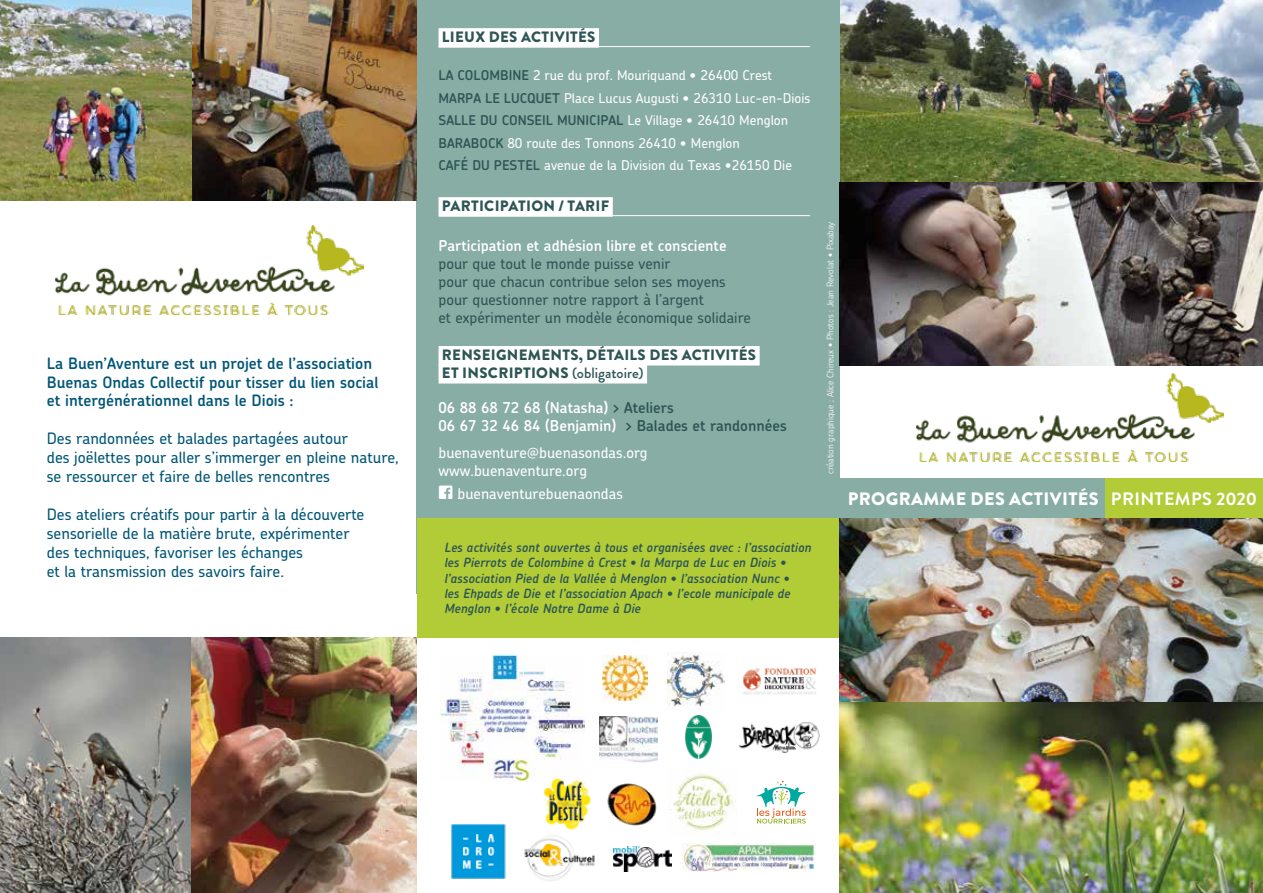
<style>
.page{position:relative;width:1263px;height:893px;background:#fff}
.page>*{position:absolute;margin:0;border:0;box-sizing:border-box;transform-origin:0 0}
.t1{font:900 18px "Brandon Grotesque";letter-spacing:.02em;color:#fff}
.t2{font:500 15.75px/18.9px "Chevin";color:#005677}
.t3{font:600 15.75px/18.9px "Chevin";color:#005677}
.t4{font:500 15px/18px "Chevin";color:#2e5555}
.t5{font:600 15px/18px "Chevin";color:#fff}
.t6{font:900 15px/18px "Brandon Grotesque";letter-spacing:.02em;color:#2e5555}
.t7{font:500 15px/18px "Chevin";color:#fff}
.t8{font:500 13.5px/22.5px "Chevin";color:#fff}
.t9{font:italic 600 12.75px/15.3px "Chevin";color:#2e5555}
.t10{font:300 9px "Chevin";color:#fff}
.s1{font-weight:600;color:#2e5555}
.s2{font-weight:500}
.s3{color:#2e5555}
.s4{font-family:"Social Icons Pro Set 1 Rounded";font-weight:400;font-size:19.5px}
.s5{font-weight:700}
</style>
<div class="page">
<img style="left:0;top:638px;width:191px;height:255px">
<img style="left:0;top:0;width:192px;height:201px">
<img style="left:840px;top:0;width:423px;height:183px">
<div style="left:417px;top:0;width:423px;height:593px;background:#88ada4"></div>
<div style="left:417px;top:518px;width:426px;height:120px;background:#b1cc37"></div>
<img style="left:840px;top:183px;width:423px;height:183px">
<img style="left:840px;top:518px;width:423px;height:375px">
<img style="left:916px;top:373px;width:307px;height:88px">
<img style="left:56px;top:226px;width:307px;height:88px">
<div style="left:438px;top:346px;width:322px;height:19px;background:#fff"></div>
<div style="left:438px;top:364px;width:209px;height:19px;background:#fff"></div>
<div style="left:840px;top:479px;width:266px;height:39px;background:#88ada4"></div>
<div style="left:1106px;top:479px;width:157px;height:39px;background:#b1cc37"></div>
<hr style="left:438px;top:46px;width:372px;height:1px;background:#fff">
<div style="left:438px;top:28px;width:161px;height:20px;background:#fff"></div>
<hr style="left:438px;top:215px;width:372px;height:1px;background:#fff">
<div style="left:438px;top:197px;width:175px;height:20px;background:#fff"></div>
<img style="left:524px;top:835px;width:71px;height:46px">
<img style="left:607px;top:783px;width:50px;height:43px">
<img style="left:451px;top:824px;width:55px;height:55px">
<svg style="left:757px;top:781px;width:49px;height:42px"></svg>
<img style="left:739px;top:722px;width:81px;height:31px">
<img style="left:191px;top:638px;width:226px;height:255px">
<img style="left:192px;top:0;width:225px;height:201px">
<img style="left:682px;top:844px;width:133px;height:27px">
<img style="left:441px;top:656px;width:143px;height:125px">
<img style="left:599px;top:716px;width:59px;height:47px">
<img style="left:668px;top:772px;width:69px;height:64px">
<img style="left:613px;top:846px;width:58px;height:26px">
<img style="left:743px;top:668px;width:74px;height:27px">
<img style="left:685px;top:715px;width:26px;height:43px">
<img style="left:667px;top:653px;width:57px;height:57px">
<img style="left:602px;top:656px;width:45px;height:44px">
<img style="left:542px;top:778px;width:49px;height:51px">
<p class="t3" style="left:47px;top:353px;width:333px">La Buen’Aventure est un projet de l’association<br>Buenas Ondas Collectif pour tisser du lien social et intergénérationnel dans le Diois :</p>
<p class="t2" style="left:47px;top:429px;width:354px">Des randonnées et balades partagées autour<br>des joëlettes pour aller s’immerger en pleine nature, se ressourcer et faire de belles rencontres</p>
<p class="t2" style="left:47px;top:504px;width:319px">Des ateliers créatifs pour partir à la découverte sensorielle de la matière brute, expérimenter des techniques, favoriser les échanges<br>et la transmission des savoirs faire.</p>
<p class="t6" style="left:442px;top:28px;width:155px">LIEUX DES ACTIVITÉS</p>
<p class="t8" style="left:438px;top:64px;width:373px"><span class="s1">LA COLOMBINE</span> 2 rue du prof. Mouriquand • 26400 Crest <span class="s1">MARPA LE LUCQUET</span> Place Lucus Augusti • 26310 Luc-en-Diois <span class="s1">SALLE DU CONSEIL MUNICIPAL</span> Le Village • 26410 Menglon <span class="s1">BARABOCK</span> 80 route des Tonnons 26410 • Menglon<br><span class="s1">CAFÉ DU PESTEL</span> avenue de la Division du Texas •26150 Die</p>
<p class="t6" style="left:442px;top:197px;width:169px">PARTICIPATION / TARIF</p>
<p class="t10" style="left:824px;top:474px;width:254px;rotate:-90deg">création graphique ; Alice Chireux • Photos : Jean Revolat • Pixabay</p>
<p class="t5" style="left:438px;top:237px;width:290px">Participation et adhésion libre et consciente</p>
<p class="t4" style="left:438px;top:255px;width:314px">pour que tout le monde puisse venir<br>pour que chacun contribue selon ses moyens pour questionner notre rapport à l’argent<br>et expérimenter un modèle économique solidaire</p>
<p class="t6" style="left:442px;top:346px;width:316px">RENSEIGNEMENTS, DÉTAILS DES ACTIVITÉS<br>ET INSCRIPTIONS <span class="s2">(obligatoire)</span></p>
<p class="t5" style="left:438px;top:399px;width:350px">06 88 68 72 68 (Natasha) <span class="s3">&gt; Ateliers<br></span>06 67 32 46 84 (Benjamin) <span class="s3">&gt; Balades et randonnées</span></p>
<p class="t7" style="left:438px;top:443px;width:211px">buenaventure@buenasondas.org www.buenaventure.org</p>
<p class="t7" style="left:438px;top:484px;width:186px"><span class="s4">f</span> buenaventurebuenaondas</p>
<p class="t1" style="left:848px;top:486px;width:411px">PROGRAMME DES ACTIVITÉS <span class="s5">PRINTEMPS 2020</span></p>
<p class="t9" style="left:444px;top:540px;width:369px">Les activités sont ouvertes à tous et organisées avec : l’association les Pierrots de Colombine à Crest • la Marpa de Luc en Diois • l’association Pied de la Vallée à Menglon • l’association Nunc •<br>les Ehpads de Die et l’association Apach • l’ecole municipale de Menglon • l’école Notre Dame à Die</p>
</div>
